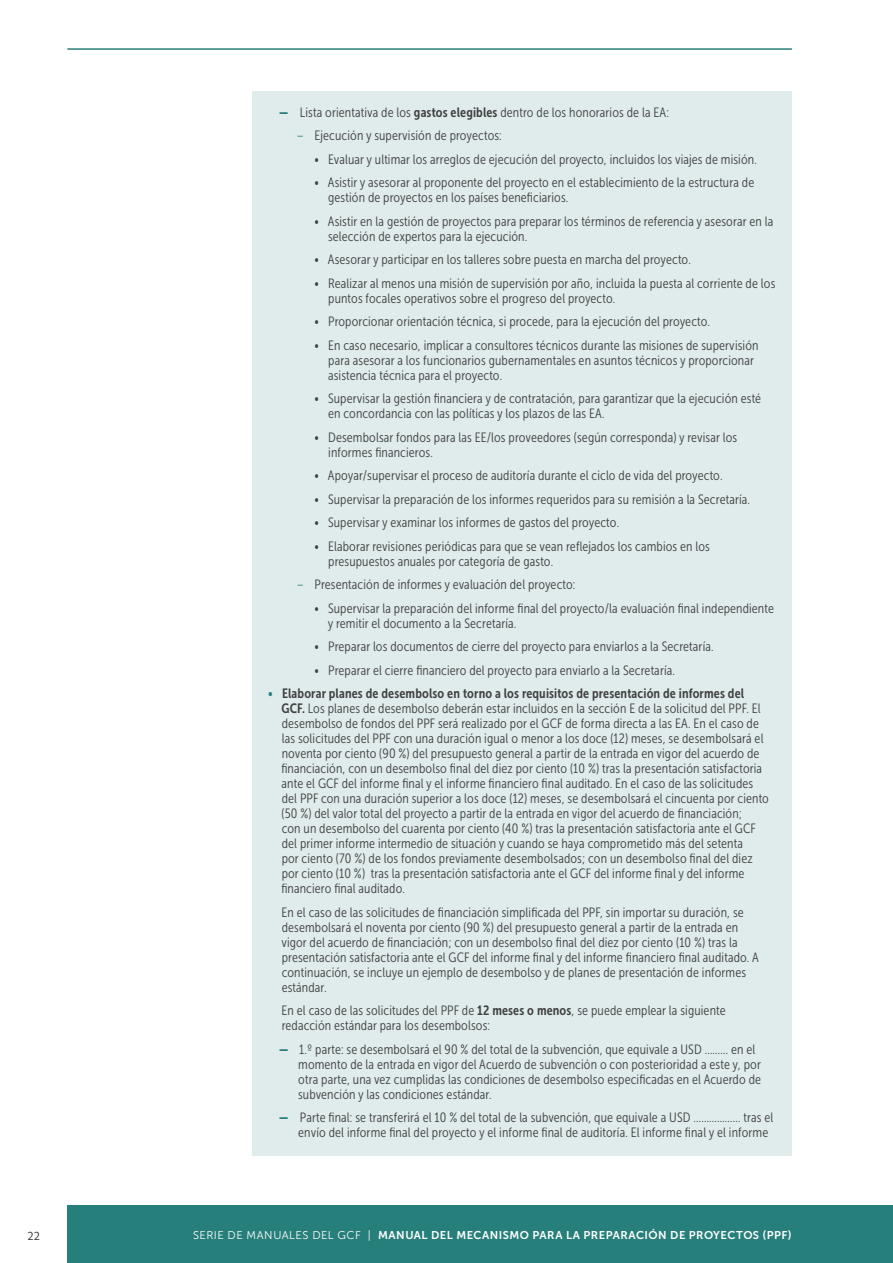
<style>
.page{position:relative;width:893px;height:1263px;background:#fff}
.page>*{position:absolute;margin:0;border:0;box-sizing:border-box;transform-origin:0 0}
.t1{font:15px "Museo Sans Cond 300";color:#414042}
.Tables_-_Bulleted_li{font:13.5px/15px "Museo Sans Cond 300";letter-spacing:.01em;color:#414042}
.t2{font:11.25px "Museo Sans 700";letter-spacing:.045em;color:#fff}
.s1{font-family:"Museo Sans 900";color:#277f7b}
.s2{font-family:"Museo Sans Cond 700"}
.s3{color:#277f7b}
.s4{font-family:"Museo Sans Cond 500";color:#277f7b}
.s5{font-family:"Museo Sans 300"}
</style>
<div class="page">
<div style="left:67px;top:1205px;width:826px;height:58px;background:#277f7b"></div>
<hr style="left:67px;top:48px;width:725px;height:2px;background:#277f7b">
<div style="left:253px;top:92px;width:539px;height:43px;background:#dfeceb"></div>
<div style="left:253px;top:115px;width:539px;height:44px;background:#dfeceb"></div>
<div style="left:253px;top:139px;width:539px;height:43px;background:#dfeceb"></div>
<div style="left:253px;top:162px;width:539px;height:59px;background:#dfeceb"></div>
<div style="left:253px;top:201px;width:539px;height:58px;background:#dfeceb"></div>
<div style="left:253px;top:239px;width:539px;height:44px;background:#dfeceb"></div>
<div style="left:253px;top:263px;width:539px;height:58px;background:#dfeceb"></div>
<div style="left:253px;top:301px;width:539px;height:44px;background:#dfeceb"></div>
<div style="left:253px;top:325px;width:539px;height:73px;background:#dfeceb"></div>
<div style="left:253px;top:378px;width:539px;height:59px;background:#dfeceb"></div>
<div style="left:253px;top:417px;width:539px;height:58px;background:#dfeceb"></div>
<div style="left:253px;top:455px;width:539px;height:44px;background:#dfeceb"></div>
<div style="left:253px;top:479px;width:539px;height:43px;background:#dfeceb"></div>
<div style="left:253px;top:502px;width:539px;height:44px;background:#dfeceb"></div>
<div style="left:253px;top:526px;width:539px;height:58px;background:#dfeceb"></div>
<div style="left:253px;top:564px;width:539px;height:44px;background:#dfeceb"></div>
<div style="left:253px;top:588px;width:539px;height:58px;background:#dfeceb"></div>
<div style="left:253px;top:626px;width:539px;height:44px;background:#dfeceb"></div>
<div style="left:253px;top:650px;width:539px;height:43px;background:#dfeceb"></div>
<div style="left:253px;top:673px;width:539px;height:239px;background:#dfeceb"></div>
<div style="left:253px;top:892px;width:539px;height:118px;background:#dfeceb"></div>
<div style="left:253px;top:990px;width:539px;height:59px;background:#dfeceb"></div>
<div style="left:253px;top:1029px;width:539px;height:88px;background:#dfeceb"></div>
<div style="left:253px;top:1097px;width:539px;height:59px;background:#dfeceb"></div>
<p class="Tables_-_Bulleted_li" style="left:279px;top:105px;width:391px"><span class="s1">–</span> Lista orientativa de los <span class="s2">gastos elegibles</span> dentro de los honorarios de la EA:</p>
<p class="Tables_-_Bulleted_li" style="left:297px;top:128px;width:206px"><span class="s3">−</span> Ejecución y supervisión de proyectos:</p>
<p class="Tables_-_Bulleted_li" style="left:314px;top:152px;width:444px">• Evaluar y ultimar los arreglos de ejecución del proyecto, incluidos los viajes de misión.</p>
<p class="Tables_-_Bulleted_li" style="left:328px;top:175px;width:428px;text-indent:-14px">• Asistir y asesorar al proponente del proyecto en el establecimiento de la estructura de gestión de proyectos en los países beneficiarios.</p>
<p class="Tables_-_Bulleted_li" style="left:328px;top:214px;width:447px;text-indent:-14px">• Asistir en la gestión de proyectos para preparar los términos de referencia y asesorar en la selección de expertos para la ejecución.</p>
<p class="Tables_-_Bulleted_li" style="left:314px;top:252px;width:378px">• Asesorar y participar en los talleres sobre puesta en marcha del proyecto.</p>
<p class="Tables_-_Bulleted_li" style="left:328px;top:276px;width:449px;text-indent:-14px">• Realizar al menos una misión de supervisión por año, incluida la puesta al corriente de los puntos focales operativos sobre el progreso del proyecto.</p>
<p class="Tables_-_Bulleted_li" style="left:314px;top:314px;width:397px">• Proporcionar orientación técnica, si procede, para la ejecución del proyecto.</p>
<p class="Tables_-_Bulleted_li" style="left:328px;top:338px;width:432px;text-indent:-14px">• En caso necesario, implicar a consultores técnicos durante las misiones de supervisión para asesorar a los funcionarios gubernamentales en asuntos técnicos y proporcionar asistencia técnica para el proyecto.</p>
<p class="Tables_-_Bulleted_li" style="left:328px;top:391px;width:434px;text-indent:-14px">• Supervisar la gestión financiera y de contratación, para garantizar que la ejecución esté en concordancia con las políticas y los plazos de las EA.</p>
<p class="Tables_-_Bulleted_li" style="left:328px;top:430px;width:410px;text-indent:-14px">• Desembolsar fondos para las EE/los proveedores (según corresponda) y revisar los informes financieros.</p>
<p class="Tables_-_Bulleted_li" style="left:314px;top:468px;width:410px">• Apoyar/supervisar el proceso de auditoría durante el ciclo de vida del proyecto.</p>
<p class="Tables_-_Bulleted_li" style="left:314px;top:492px;width:437px">• Supervisar la preparación de los informes requeridos para su remisión a la Secretaría.</p>
<p class="Tables_-_Bulleted_li" style="left:314px;top:515px;width:306px">• Supervisar y examinar los informes de gastos del proyecto.</p>
<p class="Tables_-_Bulleted_li" style="left:328px;top:539px;width:383px;text-indent:-14px">• Elaborar revisiones periódicas para que se vean reflejados los cambios en los presupuestos anuales por categoría de gasto.</p>
<p class="Tables_-_Bulleted_li" style="left:297px;top:577px;width:280px"><span class="s3">−</span> Presentación de informes y evaluación del proyecto:</p>
<p class="Tables_-_Bulleted_li" style="left:328px;top:601px;width:448px;text-indent:-13px">• Supervisar la preparación del informe final del proyecto/la evaluación final independiente y remitir el documento a la Secretaría.</p>
<p class="Tables_-_Bulleted_li" style="left:314px;top:639px;width:401px">• Preparar los documentos de cierre del proyecto para enviarlos a la Secretaría.</p>
<p class="Tables_-_Bulleted_li" style="left:314px;top:663px;width:362px">• Preparar el cierre financiero del proyecto para enviarlo a la Secretaría.</p>
<p class="Tables_-_Bulleted_li" style="left:281px;top:686px;width:489px;text-indent:-14px"><span class="s4">•</span> <span class="s2">Elaborar planes de desembolso en torno a los requisitos de presentación de informes del GCF.</span> Los planes de desembolso deberán estar incluidos en la sección E de la solicitud del PPF. El desembolso de fondos del PPF será realizado por el GCF de forma directa a las EA. En el caso de las solicitudes del PPF con una duración igual o menor a los doce (12) meses, se desembolsará el noventa por ciento (90 %) del presupuesto general a partir de la entrada en vigor del acuerdo de financiación, con un desembolso final del diez por ciento (10 %) tras la presentación satisfactoria ante el GCF del informe final y el informe financiero final auditado. En el caso de las solicitudes del PPF con una duración superior a los doce (12) meses, se desembolsará el cincuenta por ciento (50 %) del valor total del proyecto a partir de la entrada en vigor del acuerdo de financiación;<br>con un desembolso del cuarenta por ciento (40 %) tras la presentación satisfactoria ante el GCF del primer informe intermedio de situación y cuando se haya comprometido más del setenta<br>por ciento (70 %) de los fondos previamente desembolsados; con un desembolso final del diez por ciento (10 %) tras la presentación satisfactoria ante el GCF del informe final y del informe financiero final auditado.</p>
<p class="Tables_-_Bulleted_li" style="left:281px;top:905px;width:479px">En el caso de las solicitudes de financiación simplificada del PPF, sin importar su duración, se desembolsará el noventa por ciento (90 %) del presupuesto general a partir de la entrada en vigor del acuerdo de financiación; con un desembolso final del diez por ciento (10 %) tras la presentación satisfactoria ante el GCF del informe final y del informe financiero final auditado. A continuación, se incluye un ejemplo de desembolso y de planes de presentación de informes estándar.</p>
<p class="Tables_-_Bulleted_li" style="left:282px;top:1003px;width:446px">En el caso de las solicitudes del PPF de <span class="s2">12 meses o menos</span>, se puede emplear la siguiente redacción estándar para los desembolsos:</p>
<p class="Tables_-_Bulleted_li" style="left:298px;top:1042px;width:464px;text-indent:-19px"><span class="s1">–</span> 1.º parte: se desembolsará el 90 % del total de la subvención, que equivale a USD ……… en el momento de la entrada en vigor del Acuerdo de subvención o con posterioridad a este y, por otra parte, una vez cumplidas las condiciones de desembolso especificadas en el Acuerdo de subvención y las condiciones estándar.</p>
<p class="Tables_-_Bulleted_li" style="left:298px;top:1110px;width:477px;text-indent:-19px"><span class="s1">–</span> Parte final: se transferirá el 10 % del total de la subvención, que equivale a USD ……………… tras el envío del informe final del proyecto y el informe final de auditoría. El informe final y el informe</p>
<p class="t1" style="left:27px;top:1227px;width:14px">22</p>
<p class="t2" style="left:193px;top:1228px;width:600px"><span class="s5">SERIE DE MANUALES DEL GCF |</span> MANUAL DEL MECANISMO PARA LA PREPARACIÓN DE PROYECTOS (PPF)</p>
</div>
